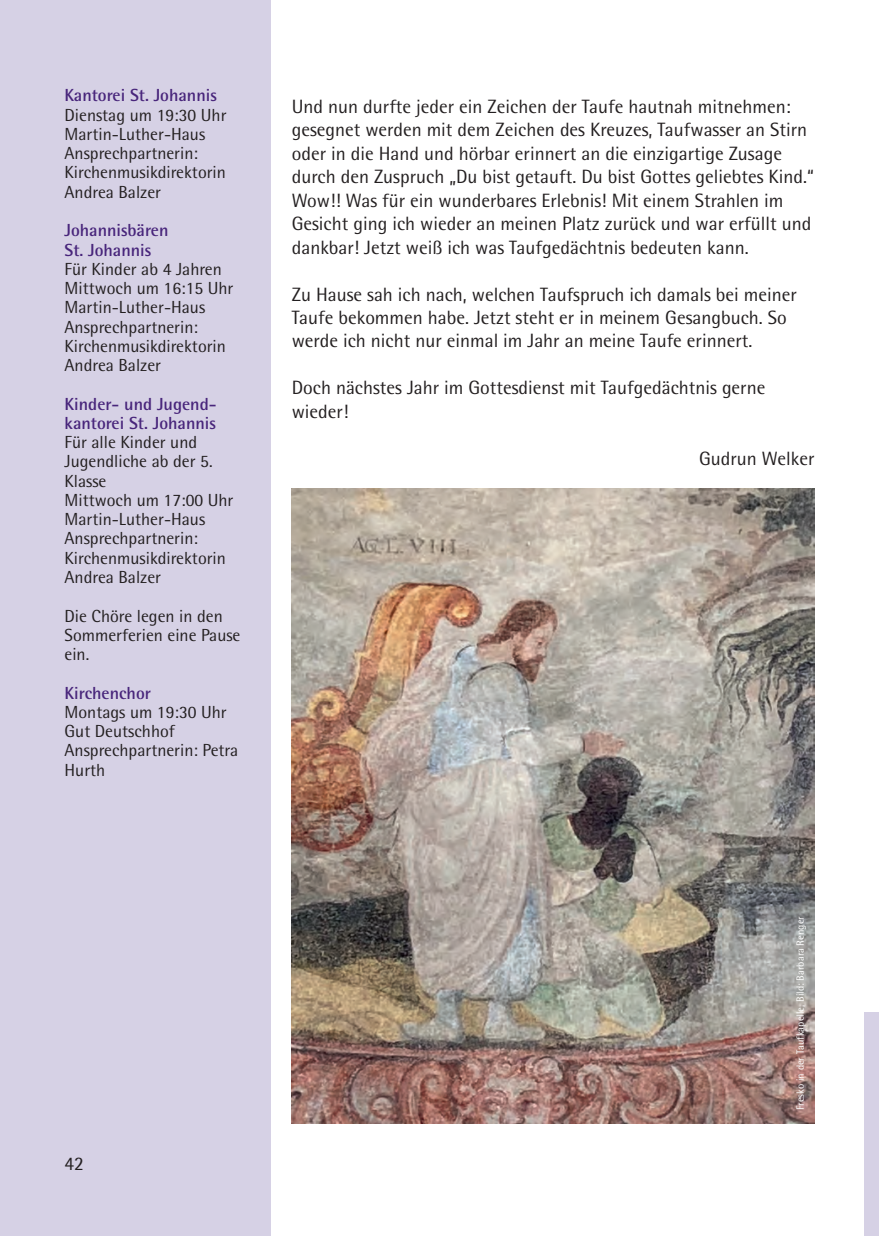
<style>
.page{position:relative;width:879px;height:1236px;background:#fff}
.page>*{position:absolute;margin:0;border:0;box-sizing:border-box;transform-origin:0 0}
.t1{font:19.25px/23.4px "Rotis Semi Sans Std";color:#231f20}
.t2{font:17.5px/19.2px "Rotis Semi Sans Std";color:#231f20}
.t3{font:700 17.5px/19.2px "Rotis Semi Sans Std";color:#48257b}
.t4{font:10.5px "Rotis Semi Sans Std";color:#fff}
</style>
<div class="page">
<div style="left:863px;top:1012px;width:15px;height:223px;background:#d6d1e5"></div>
<div style="left:0;top:0;width:270px;height:1235px;background:#d6d1e5"></div>
<img style="left:291px;top:488px;width:523px;height:634px">
<p class="t3" style="left:64px;top:86px;width:154px">Kantorei St. Johannis</p>
<p class="t2" style="left:64px;top:105px;width:163px">Dienstag um 19:30 Uhr<br>Martin-Luther-Haus<br>Ansprechpartnerin:<br>Kirchenmusikdirektorin<br>Andrea Balzer</p>
<p class="t3" style="left:64px;top:220px;width:105px">Johannisbären<br>St. Johannis</p>
<p class="t2" style="left:64px;top:259px;width:170px">Für Kinder ab 4 Jahren<br>Mittwoch um 16:15 Uhr<br>Martin-Luther-Haus<br>Ansprechpartnerin:<br>Kirchenmusikdirektorin<br>Andrea Balzer</p>
<p class="t3" style="left:64px;top:394px;width:153px">Kinder- und Jugend&shy;kantorei St. Johannis</p>
<p class="t2" style="left:64px;top:432px;width:170px">Für alle Kinder und<br>Jugendliche ab der 5.<br>Klasse<br>Mittwoch um 17:00 Uhr<br>Martin-Luther-Haus<br>Ansprechpartnerin:<br>Kirchenmusikdirektorin<br>Andrea Balzer</p>
<p class="t2" style="left:64px;top:605px;width:177px">Die Chöre legen in den<br>Sommerferien eine Pause ein.</p>
<p class="t3" style="left:64px;top:682px;width:88px">Kirchenchor</p>
<p class="t2" style="left:64px;top:702px;width:175px">Montags um 19:30 Uhr<br>Gut Deutschhof<br>Ansprechpartnerin: Petra<br>Hurth</p>
<p class="t1" style="left:291px;top:94px;width:523px">Und nun durfte jeder ein Zeichen der Taufe hautnah mitnehmen: gesegnet werden mit dem Zeichen des Kreuzes, Taufwasser an Stirn oder in die Hand und hörbar erinnert an die einzigartige Zusage durch den Zuspruch „Du bist getauft. Du bist Gottes geliebtes Kind.“ Wow!! Was für ein wunderbares Erlebnis! Mit einem Strahlen im Gesicht ging ich wieder an meinen Platz zurück und war erfüllt und dankbar! Jetzt weiß ich was Taufgedächtnis bedeuten kann.</p>
<p class="t1" style="left:291px;top:282px;width:506px">Zu Hause sah ich nach, welchen Taufspruch ich damals bei meiner<br>Taufe bekommen habe. Jetzt steht er in meinem Gesangbuch. So werde ich nicht nur einmal im Jahr an meine Taufe erinnert.</p>
<p class="t1" style="left:291px;top:376px;width:475px">Doch nächstes Jahr im Gottesdienst mit Taufgedächtnis gerne wieder!</p>
<p class="t1" style="left:698px;top:446px;width:117px">Gudrun Welker</p>
<p class="t1" style="left:64px;top:1151px;width:21px">42</p>
<p class="t4" style="left:793px;top:1109px;width:195px;rotate:-90deg">Fresko in der Taufkapelle, Bild: Barbara Renger</p>
</div>
